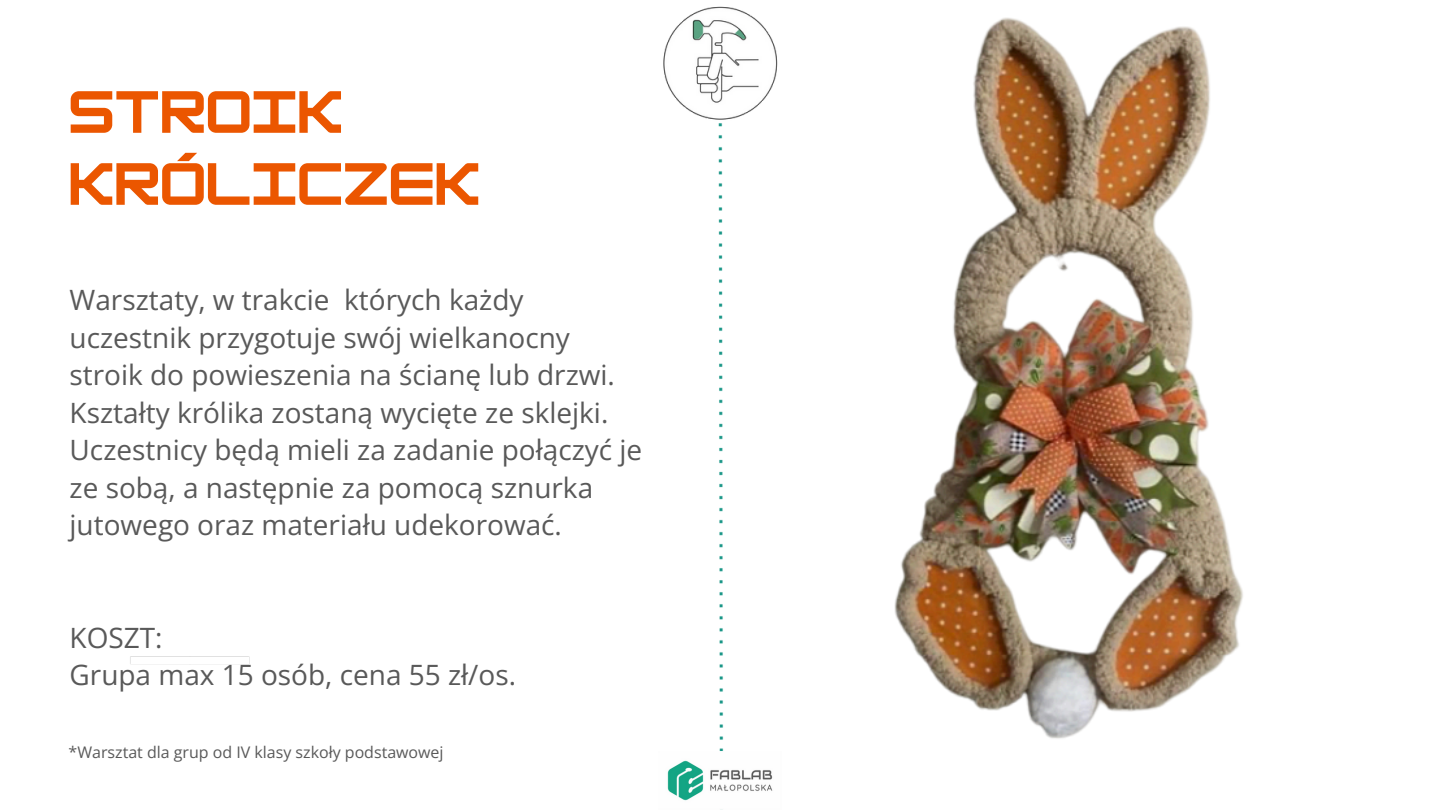
<style>
.page{position:relative;width:1440px;height:810px;background:#fff}
.page>*{position:absolute;margin:0;border:0;box-sizing:border-box;transform-origin:0 0}
.t1{font:700 52px/72px "HK Modular";color:#eb5600}
.t2{font:28px/37.6px "Open Sans";color:#595959}
.t3{font:16px "Open Sans";color:#595959}
</style>
<div class="page">
<img style="left:663px;top:6px;width:101px;height:108px">
<img style="left:667px;top:760px;width:97px;height:50px">
<img style="left:764px;top:17px;width:479px;height:774px">
<p class="t1" style="left:69px;top:76px;width:413px">STROIK<br>KRÓLICZEK</p>
<p class="t2" style="left:70px;top:280px;width:574px">Warsztaty, w trakcie których każdy uczestnik przygotuje swój wielkanocny stroik do powieszenia na ścianę lub drzwi.<br>Kształty królika zostaną wycięte ze sklejki.<br>Uczestnicy będą mieli za zadanie połączyć je ze sobą, a następnie za pomocą sznurka jutowego oraz materiału udekorować.</p>
<p class="t2" style="left:70px;top:618px;width:448px">KOSZT:<br>Grupa max 15 osób, cena 55 zł/os.</p>
<h1 class="t3" style="left:69px;top:741px;width:377px">*Warsztat dla grup od IV klasy szkoły podstawowej</h1>
</div>
